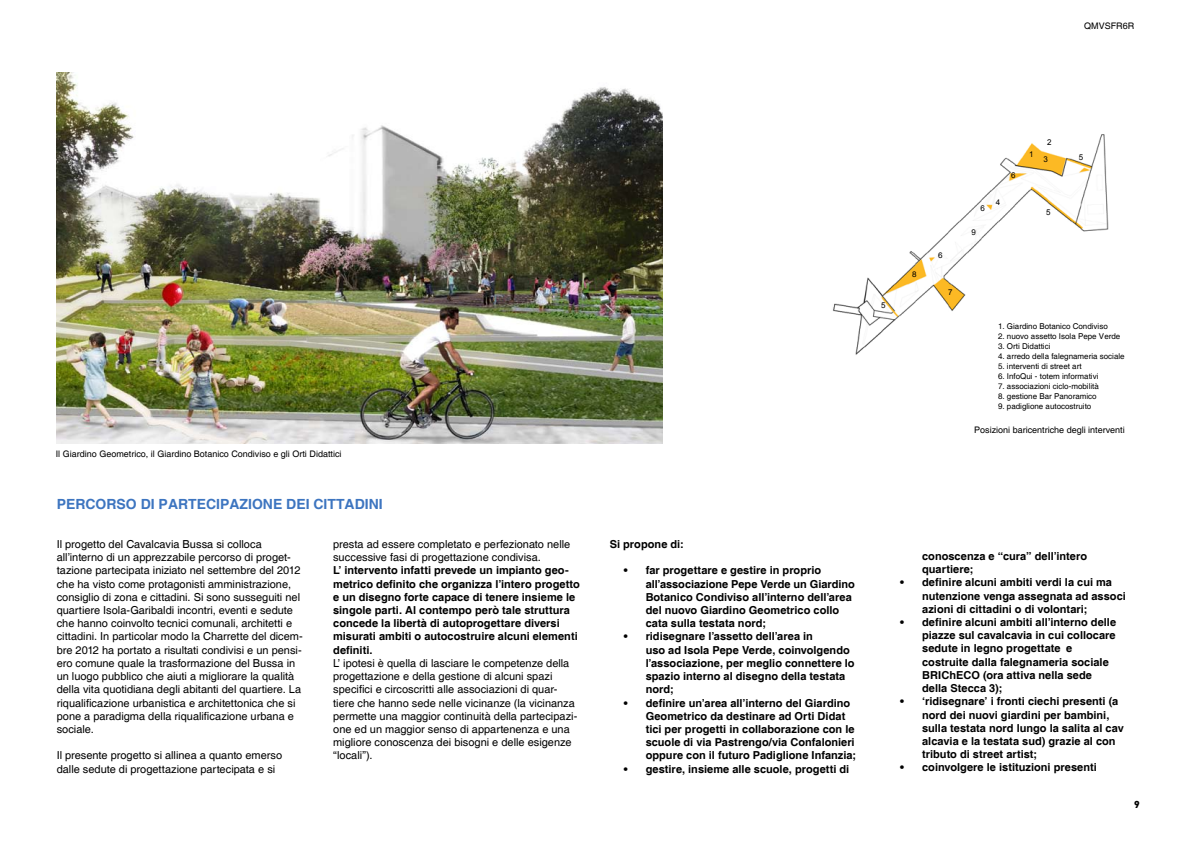
<style>
.page{position:relative;width:1191px;height:842px;background:#fff}
.page>*{position:absolute;margin:0;border:0;box-sizing:border-box;transform-origin:0 0}
.t1{font:700 14px "Helvetica";color:#3d75c0}
.t2{font:700 11px/13.2px "Helvetica";color:#000}
.t3{font:11px/13.2px "Helvetica";color:#000}
.t4{font:900 10px "DIN";color:#000}
.t5{font:9px "Helvetica";color:#000}
.t6{font:8px "Helvetica";color:#000}
.t7{font:8px/17.3px "Arial";color:#000;text-align:center}
</style>
<div class="page">
<img style="left:57px;top:72px;width:606px;height:372px">
<img style="left:833px;top:134px;width:276px;height:221px">
<p class="t5" style="left:1084px;top:21px;width:52px">QMVSFR6R</p>
<p class="t5" style="left:56px;top:448px;width:287px">Il Giardino Geometrico, il Giardino Botanico Condiviso e gli Orti Didattici</p>
<p class="t1" style="left:57px;top:495px;width:327px">PERCORSO DI PARTECIPAZIONE DEI CITTADINI</p>
<p class="t3" style="left:57px;top:538px;width:248px">Il progetto del Cavalcavia Bussa si colloca all’interno di un apprezzabile percorso di proget&shy;tazione partecipata iniziato nel settembre del 2012 che ha visto come protagonisti amministrazione, consiglio di zona e cittadini. Si sono susseguiti nel quartiere Isola-Garibaldi incontri, eventi e sedute che hanno coinvolto tecnici comunali, architetti e cittadini. In particolar modo la Charrette del dicem&shy;bre 2012 ha portato a risultati condivisi e un pensi&shy;ero comune quale la trasformazione del Bussa in un luogo pubblico che aiuti a migliorare la qualità della vita quotidiana degli abitanti del quartiere. La riqualificazione urbanistica e architettonica che si pone a paradigma della riqualificazione urbana e sociale.</p>
<p class="t3" style="left:57px;top:749px;width:227px">Il presente progetto si allinea a quanto emerso dalle sedute di progettazione partecipata e si</p>
<p class="t3" style="left:333px;top:538px;width:239px">presta ad essere completato e perfezionato nelle successive fasi di progettazione condivisa.</p>
<p class="t2" style="left:333px;top:564px;width:248px">L’ intervento infatti prevede un impianto geo&shy;metrico definito che organizza l’intero progetto e un disegno forte capace di tenere insieme le singole parti. Al contempo però tale struttura concede la libertà di autoprogettare diversi misurati ambiti o autocostruire alcuni elementi definiti.</p>
<p class="t3" style="left:333px;top:657px;width:246px">L’ ipotesi è quella di lasciare le competenze della progettazione e della gestione di alcuni spazi specifici e circoscritti alle associazioni di quar&shy;tiere che hanno sede nelle vicinanze (la vicinanza permette una maggior continuità della partecipazi&shy;one ed un maggior senso di appartenenza e una migliore conoscenza dei bisogni e delle esigenze “locali”).</p>
<p class="t7" style="left:881px;top:296px;width:6px">5</p>
<p class="t6" style="left:912px;top:269px;width:6px">8</p>
<p class="t6" style="left:938px;top:250px;width:6px">6</p>
<p class="t7" style="left:948px;top:283px;width:6px">7</p>
<p class="t7" style="left:980px;top:199px;width:6px">6</p>
<p class="t7" style="left:971px;top:223px;width:6px">9</p>
<p class="t7" style="left:995px;top:193px;width:6px">4</p>
<p class="t7" style="left:1011px;top:166px;width:6px">6</p>
<p class="t7" style="left:1029px;top:145px;width:6px">1</p>
<p class="t7" style="left:1043px;top:133px;width:10px">2<br>3</p>
<p class="t7" style="left:1046px;top:203px;width:6px">5</p>
<p class="t7" style="left:1078px;top:148px;width:6px">5</p>
<p class="t6" style="left:998px;top:321px;width:111px">1. Giardino Botanico Condiviso</p>
<p class="t6" style="left:998px;top:331px;width:124px">2. nuovo assetto Isola Pepe Verde</p>
<p class="t6" style="left:998px;top:341px;width:54px">3. Orti Didattici</p>
<p class="t6" style="left:998px;top:351px;width:128px">4. arredo della falegnameria sociale</p>
<p class="t6" style="left:998px;top:361px;width:85px">5. interventi di street art</p>
<p class="t6" style="left:998px;top:371px;width:102px">6. InfoQui - totem informativi</p>
<p class="t6" style="left:998px;top:381px;width:102px">7. associazioni ciclo-mobilità</p>
<p class="t6" style="left:998px;top:391px;width:100px">8. gestione Bar Panoramico</p>
<p class="t6" style="left:998px;top:401px;width:95px">9. padiglione autocostruito</p>
<p class="t5" style="left:974px;top:424px;width:152px">Posizioni baricentriche degli interventi</p>
<p class="t2" style="left:609px;top:538px;width:76px">Si propone di:</p>
<p class="t2" style="left:645px;top:564px;width:210px;text-indent:-22px">• far progettare e gestire in proprio all’associazione Pepe Verde un Giardino Botanico Condiviso all’interno dell’area del nuovo Giardino Geometrico collo cata sulla testata nord;</p>
<p class="t2" style="left:645px;top:630px;width:210px;text-indent:-22px">• ridisegnare l’assetto dell’area in<br>uso ad Isola Pepe Verde, coinvolgendo l’associazione, per meglio connettere lo spazio interno al disegno della testata nord;</p>
<p class="t2" style="left:645px;top:696px;width:212px;text-indent:-22px">• definire un’area all’interno del Giardino Geometrico da destinare ad Orti Didat tici per progetti in collaborazione con le scuole di via Pastrengo/via Confalonieri oppure con il futuro Padiglione Infanzia;</p>
<p class="t2" style="left:624px;top:762px;width:227px">• gestire, insieme alle scuole, progetti di</p>
<p class="t2" style="left:922px;top:550px;width:166px">conoscenza e “cura” dell’intero quartiere;</p>
<p class="t2" style="left:922px;top:576px;width:205px;text-indent:-22px">• definire alcuni ambiti verdi la cui ma nutenzione venga assegnata ad associ azioni di cittadini o di volontari;</p>
<p class="t2" style="left:922px;top:616px;width:195px;text-indent:-22px">• definire alcuni ambiti all’interno delle piazze sul cavalcavia in cui collocare sedute in legno progettate e costruite dalla falegnameria sociale BRIChECO (ora attiva nella sede della Stecca 3);</p>
<p class="t2" style="left:922px;top:695px;width:203px;text-indent:-22px">• ‘ridisegnare’ i fronti ciechi presenti (a nord dei nuovi giardini per bambini, sulla testata nord lungo la salita al cav alcavia e la testata sud) grazie al con tributo di street artist;</p>
<p class="t2" style="left:900px;top:761px;width:198px">• coinvolgere le istituzioni presenti</p>
<p class="t4" style="left:1134px;top:798px;width:7px">9</p>
</div>
